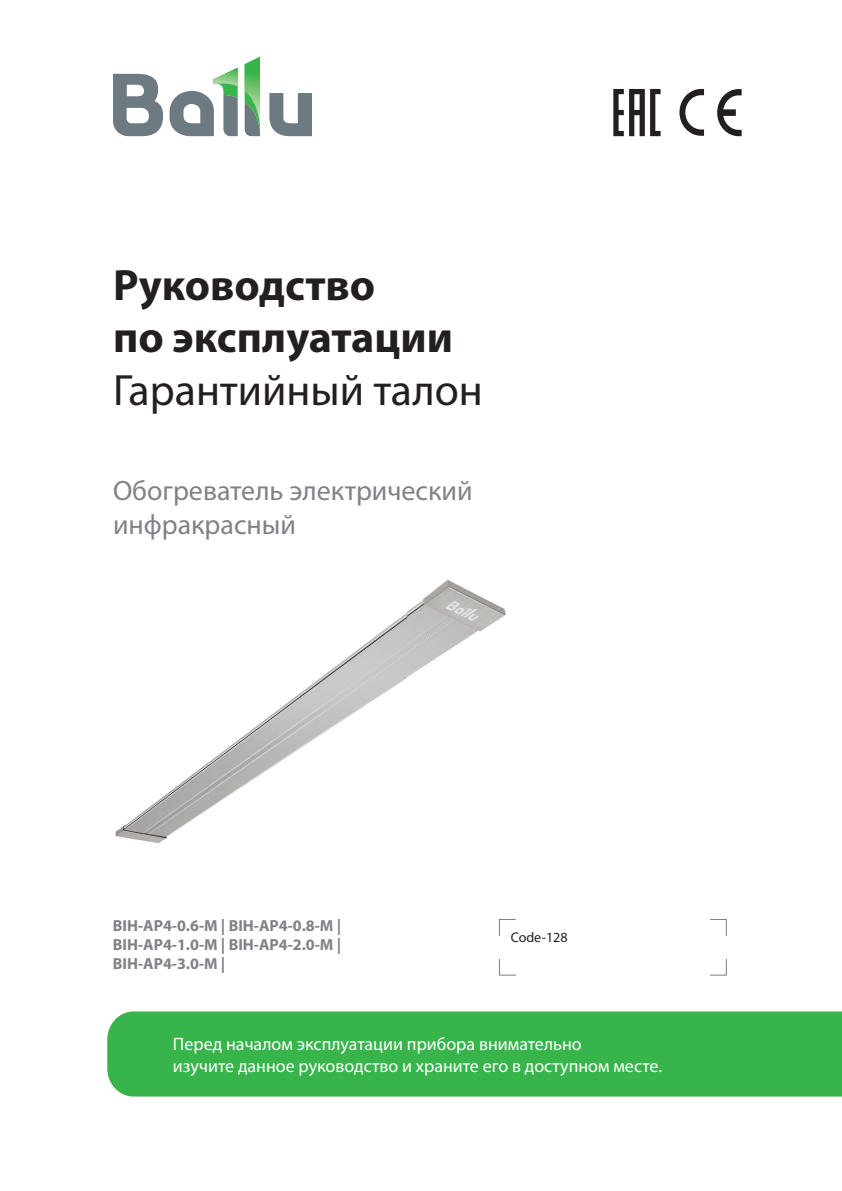
<style>
.page{position:relative;width:842px;height:1191px;background:#fff}
.page>*{position:absolute;margin:0;border:0;box-sizing:border-box;transform-origin:0 0}
.t1{font:700 44px "Myriad Pro";color:#231f20}
.t2{font:44px "Myriad Pro";color:#231f20}
.t3{font:28px "Myriad Pro";color:#808285}
.t4{font:18px "Myriad Pro";color:#fff}
.t5{font:700 16px "Myriad Pro";color:#808285}
.t6{font:14px "Myriad Pro";color:#231f20}
</style>
<div class="page">
<svg style="left:679px;top:89px;width:25px;height:47px"></svg>
<svg style="left:717px;top:89px;width:25px;height:47px"></svg>
<svg style="left:613px;top:89px;width:48px;height:47px"></svg>
<div style="left:107px;top:1011px;width:735px;height:85px;background:#37b44a"></div>
<svg style="left:499px;top:919px;width:17px;height:17px"></svg>
<svg style="left:499px;top:959px;width:17px;height:17px"></svg>
<svg style="left:710px;top:919px;width:17px;height:17px"></svg>
<svg style="left:710px;top:959px;width:17px;height:17px"></svg>
<img style="left:115px;top:579px;width:391px;height:264px">
<svg style="left:113px;top:57px;width:199px;height:79px"></svg>
<p class="t1" style="left:113px;top:256px;width:264px">Руководство</p>
<p class="t1" style="left:113px;top:309px;width:341px">по эксплуатации</p>
<p class="t2" style="left:113px;top:363px;width:371px">Гарантийный талон</p>
<p class="t3" style="left:113px;top:474px;width:361px">Обогреватель электрический</p>
<p class="t3" style="left:113px;top:507px;width:184px">инфракрасный</p>
<p class="t5" style="left:113px;top:915px;width:230px">BIH-AP4-0.6-М | BIH-AP4-0.8-М |</p>
<p class="t5" style="left:113px;top:934px;width:230px">BIH-AP4-1.0-М | BIH-AP4-2.0-М |</p>
<p class="t5" style="left:113px;top:953px;width:114px">BIH-AP4-3.0-М |</p>
<p class="t6" style="left:511px;top:928px;width:58px">Code-128</p>
<p class="t4" style="left:173px;top:1032px;width:410px">Перед началом эксплуатации прибора внимательно</p>
<p class="t4" style="left:173px;top:1054px;width:491px">изучите данное руководство и храните его в доступном месте.</p>
</div>
